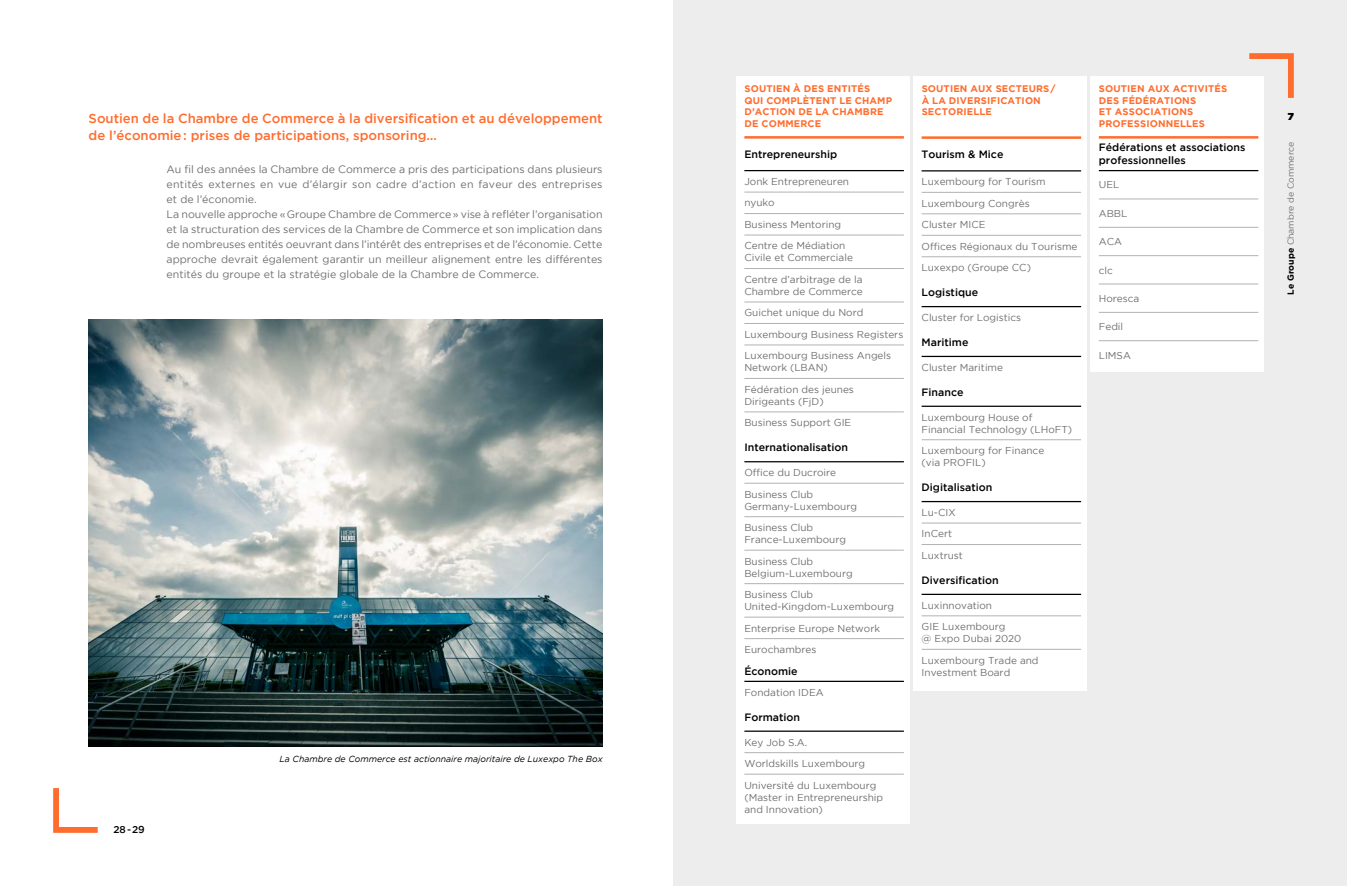
<style>
.page{position:relative;width:1347px;height:886px;background:#fff}
.page>*{position:absolute;margin:0;border:0;box-sizing:border-box;transform-origin:0 0}
.t1{font:500 13.12px/17.5px "Gotham";color:#ff6d2e}
.t2{font:10.62px/15px "Gotham";color:#706f6f}
.t3{font:500 10.62px/12.8px "Gotham";color:#000}
.t4{font:10px/21.5px "Gotham";color:#706f6f}
.t5{font:500 10px "Gotham";color:#000}
.t6{font:10px "Gotham Ultra";color:#000}
.t7{font:700 9.62px/11.5px "Gotham";letter-spacing:.015em;color:#ff6d2e}
.t8{font:italic 8.75px "Gotham";color:#000}
.t9{font:8.75px "Gotham";color:#706f6f}
.s1{font-weight:700;color:#000}
</style>
<div class="page">
<div style="left:673px;top:0;width:673px;height:886px;background:#ededed"></div>
<svg style="left:53px;top:788px;width:45px;height:45px"></svg>
<svg style="left:1249px;top:53px;width:44px;height:45px"></svg>
<img style="left:89px;top:319px;width:513px;height:427px">
<div style="left:736px;top:76px;width:174px;height:748px;background:#fff"></div>
<div style="left:913px;top:76px;width:174px;height:614px;background:#fff"></div>
<div style="left:1090px;top:76px;width:173px;height:295px;background:#fff"></div>
<hr style="left:744px;top:192px;width:160px;height:1px;background:#b3b2b2">
<hr style="left:744px;top:213px;width:160px;height:1px;background:#b3b2b2">
<hr style="left:744px;top:235px;width:160px;height:1px;background:#b3b2b2">
<hr style="left:744px;top:268px;width:160px;height:1px;background:#b3b2b2">
<hr style="left:744px;top:302px;width:160px;height:1px;background:#b3b2b2">
<hr style="left:744px;top:483px;width:160px;height:1px;background:#b3b2b2">
<hr style="left:744px;top:516px;width:160px;height:1px;background:#b3b2b2">
<hr style="left:744px;top:550px;width:160px;height:1px;background:#b3b2b2">
<hr style="left:744px;top:583px;width:160px;height:1px;background:#b3b2b2">
<hr style="left:744px;top:617px;width:160px;height:1px;background:#b3b2b2">
<hr style="left:744px;top:638px;width:160px;height:1px;background:#b3b2b2">
<hr style="left:744px;top:752px;width:160px;height:1px;background:#b3b2b2">
<hr style="left:744px;top:774px;width:160px;height:1px;background:#b3b2b2">
<hr style="left:744px;top:170px;width:160px;height:1px;background:#000">
<hr style="left:744px;top:461px;width:160px;height:1px;background:#000">
<hr style="left:744px;top:681px;width:160px;height:1px;background:#000">
<hr style="left:744px;top:730px;width:160px;height:2px;background:#000">
<hr style="left:744px;top:323px;width:160px;height:1px;background:#b3b2b2">
<hr style="left:744px;top:345px;width:160px;height:1px;background:#b3b2b2">
<hr style="left:744px;top:378px;width:160px;height:1px;background:#b3b2b2">
<hr style="left:744px;top:412px;width:160px;height:1px;background:#b3b2b2">
<hr style="left:744px;top:136px;width:160px;height:3px;background:#ff6d2e">
<hr style="left:921px;top:192px;width:160px;height:1px;background:#b3b2b2">
<hr style="left:921px;top:213px;width:160px;height:1px;background:#b3b2b2">
<hr style="left:921px;top:235px;width:160px;height:1px;background:#b3b2b2">
<hr style="left:921px;top:256px;width:160px;height:1px;background:#b3b2b2">
<hr style="left:921px;top:439px;width:160px;height:1px;background:#b3b2b2">
<hr style="left:921px;top:523px;width:160px;height:1px;background:#b3b2b2">
<hr style="left:921px;top:544px;width:160px;height:1px;background:#b3b2b2">
<hr style="left:921px;top:649px;width:160px;height:1px;background:#b3b2b2">
<hr style="left:921px;top:170px;width:160px;height:1px;background:#000">
<hr style="left:921px;top:306px;width:160px;height:1px;background:#000">
<hr style="left:921px;top:356px;width:160px;height:1px;background:#000">
<hr style="left:921px;top:406px;width:160px;height:1px;background:#000">
<hr style="left:921px;top:501px;width:160px;height:1px;background:#000">
<hr style="left:921px;top:594px;width:160px;height:1px;background:#000">
<hr style="left:921px;top:136px;width:160px;height:3px;background:#ff6d2e">
<hr style="left:921px;top:615px;width:160px;height:1px;background:#b3b2b2">
<hr style="left:1098px;top:199px;width:160px;height:1px;background:#b3b2b2">
<hr style="left:1098px;top:227px;width:160px;height:1px;background:#b3b2b2">
<hr style="left:1098px;top:255px;width:160px;height:1px;background:#b3b2b2">
<hr style="left:1098px;top:284px;width:160px;height:1px;background:#b3b2b2">
<hr style="left:1098px;top:170px;width:160px;height:1px;background:#000">
<hr style="left:1098px;top:136px;width:160px;height:3px;background:#ff6d2e">
<hr style="left:1098px;top:312px;width:160px;height:1px;background:#b3b2b2">
<hr style="left:1098px;top:340px;width:160px;height:1px;background:#b3b2b2">
<h1 class="t1" style="left:89px;top:109px;width:515px">Soutien de la Chambre de Commerce à la diversification et au développement de l’économie: prises de participations, sponsoring…</h1>
<p class="t2" style="left:167px;top:162px;width:437px">Au fil des années la Chambre de Commerce a pris des participations dans plusieurs entités externes en vue d’élargir son cadre d’action en faveur des entreprises et de l’économie.<br>La nouvelle approche «Groupe Chambre de Commerce» vise à refléter l’organisation et la structuration des services de la Chambre de Commerce et son implication dans de nombreuses entités oeuvrant dans l’intérêt des entreprises et de l’économie. Cette approche devrait également garantir un meilleur alignement entre les différentes entités du groupe et la stratégie globale de la Chambre de Commerce.</p>
<p class="t5" style="left:113px;top:823px;width:33px">28-29</p>
<p class="t8" style="left:280px;top:754px;width:324px">La Chambre de Commerce est actionnaire majoritaire de Luxexpo The Box</p>
<p class="t7" style="left:744px;top:83px;width:149px">SOUTIEN À DES ENTITÉS<br>QUI COMPLÈTENT LE CHAMP<br>D’ACTION DE LA CHAMBRE<br>DE COMMERCE</p>
<p class="t3" style="left:744px;top:147px;width:94px">Entrepreneurship</p>
<p class="t4" style="left:744px;top:171px;width:106px">Jonk Entrepreneuren nyuko<br>Business Mentoring<br>Centre de Médiation</p>
<p class="t4" style="left:744px;top:247px;width:120px">Civile et Commerciale<br>Centre d’arbitrage de la</p>
<p class="t4" style="left:744px;top:280px;width:160px">Chambre de Commerce<br>Guichet unique du Nord<br>Luxembourg Business Registers<br>Luxembourg Business Angels</p>
<p class="t4" style="left:744px;top:357px;width:111px">Network (LBAN)<br>Fédération des jeunes</p>
<p class="t4" style="left:744px;top:390px;width:108px">Dirigeants (FjD)<br>Business Support GIE</p>
<p class="t3" style="left:744px;top:441px;width:105px">Internationalisation</p>
<p class="t4" style="left:744px;top:462px;width:93px">Office du Ducroire<br>Business Club</p>
<p class="t4" style="left:744px;top:495px;width:114px">Germany-Luxembourg<br>Business Club</p>
<p class="t4" style="left:744px;top:529px;width:103px">France-Luxembourg<br>Business Club</p>
<p class="t4" style="left:744px;top:562px;width:110px">Belgium-Luxembourg<br>Business Club</p>
<p class="t4" style="left:744px;top:595px;width:151px">United-Kingdom-Luxembourg<br>Enterprise Europe Network<br>Eurochambres</p>
<p class="t3" style="left:744px;top:664px;width:55px">Économie</p>
<p class="t4" style="left:744px;top:681px;width:81px">Fondation IDEA</p>
<p class="t3" style="left:744px;top:710px;width:57px">Formation</p>
<p class="t4" style="left:744px;top:731px;width:134px">Key Job S.A.<br>Worldskills Luxembourg<br>Université du Luxembourg</p>
<p class="t4" style="left:744px;top:791px;width:140px;line-height:12px">(Master in Entrepreneurship and Innovation)</p>
<p class="t7" style="left:921px;top:83px;width:135px">SOUTIEN AUX SECTEURS/<br>À LA DIVERSIFICATION<br>SECTORIELLE</p>
<p class="t3" style="left:921px;top:148px;width:83px">Tourism &amp; Mice</p>
<p class="t4" style="left:921px;top:171px;width:157px">Luxembourg for Tourism<br>Luxembourg Congrès<br>Cluster MICE<br>Offices Régionaux du Tourisme<br>Luxexpo (Groupe CC)</p>
<p class="t3" style="left:921px;top:286px;width:58px">Logistique</p>
<p class="t4" style="left:921px;top:307px;width:101px">Cluster for Logistics</p>
<p class="t3" style="left:921px;top:336px;width:48px">Maritime</p>
<p class="t4" style="left:921px;top:356px;width:83px">Cluster Maritime</p>
<p class="t3" style="left:921px;top:386px;width:43px">Finance</p>
<p class="t4" style="left:921px;top:411px;width:152px;line-height:12px">Luxembourg House of<br>Financial Technology (LHoFT)</p>
<p class="t4" style="left:921px;top:444px;width:124px;line-height:12px">Luxembourg for Finance (via PROFIL)</p>
<p class="t3" style="left:921px;top:481px;width:72px">Digitalisation</p>
<p class="t4" style="left:921px;top:501px;width:43px">Lu-CIX<br>InCert<br>Luxtrust</p>
<p class="t3" style="left:921px;top:574px;width:79px">Diversification</p>
<p class="t4" style="left:921px;top:594px;width:85px">Luxinnovation<br>GIE Luxembourg</p>
<p class="t4" style="left:921px;top:628px;width:118px">@ Expo Dubai 2020<br>Luxembourg Trade and</p>
<p class="t4" style="left:921px;top:661px;width:90px">Investment Board</p>
<p class="t7" style="left:1098px;top:83px;width:130px">SOUTIEN AUX ACTIVITÉS<br>DES FÉDÉRATIONS<br>ET ASSOCIATIONS<br>PROFESSIONNELLES</p>
<p class="t3" style="left:1098px;top:141px;width:148px">Fédérations et associations professionnelles</p>
<p class="t4" style="left:1098px;top:174px;width:22px">UEL</p>
<p class="t4" style="left:1098px;top:202px;width:30px">ABBL</p>
<p class="t4" style="left:1098px;top:231px;width:25px">ACA</p>
<p class="t4" style="left:1098px;top:259px;width:16px">clc</p>
<p class="t4" style="left:1098px;top:287px;width:42px">Horesca</p>
<p class="t4" style="left:1098px;top:316px;width:26px">Fedil</p>
<p class="t4" style="left:1098px;top:344px;width:34px">LIMSA</p>
<p class="t6" style="left:1287px;top:111px;width:8px">7</p>
<p class="t9" style="left:1285px;top:294px;width:154px;rotate:-90deg"><span class="s1">Le Groupe</span> Chambre de Commerce</p>
</div>
